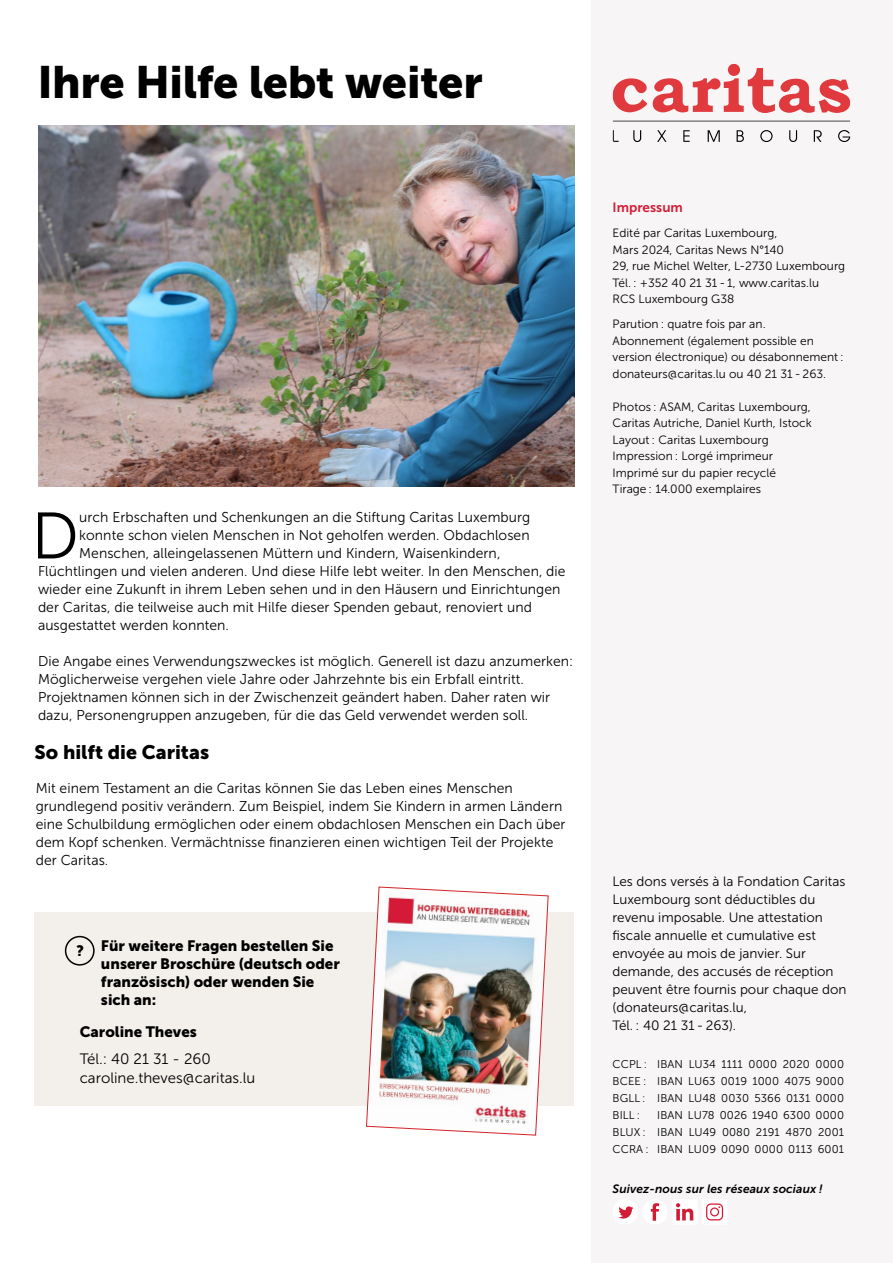
<style>
.page{position:relative;width:893px;height:1263px;background:#fff}
.page>*{position:absolute;margin:0;border:0;box-sizing:border-box;transform-origin:0 0}
.t1{font:65.4px "Museo Sans 300";color:#000}
.t2{font:45px "Museo Sans 900";letter-spacing:-.01em;color:#000}
.t3{font:19.5px "Museo Sans 900";color:#000}
.t4{font:15px/18.3px "Museo Sans 900";color:#000}
.t5{font:15px/18.8px "Museo Sans 300";color:#000}
.t6{font:14.25px/18px "Museo Sans 300";letter-spacing:.005em;color:#000}
.t7{font:13.5px/18px "Museo Sans 300";color:#000}
.t8{font:13.5px "Museo Sans 700";color:#d21c36}
.t9{font:12px/16.5px "Museo Sans 300";color:#000}
.t10{font:italic 12px "Museo Sans 700";letter-spacing:.01em;color:#000}
.t11{font:11.25px/17.1px "Museo Sans 300";letter-spacing:.01em;color:#000;text-align:justify}
</style>
<div class="page">
<div style="left:591px;top:0;width:302px;height:1263px;background:#f7f5f5"></div>
<svg style="left:613px;top:78px;width:34px;height:34px"></svg>
<div style="left:728px;top:64px;width:12px;height:12px;background:#e03a3e;border-radius:50%"></div>
<svg style="left:653px;top:68px;width:197px;height:45px"></svg>
<hr style="left:613px;top:121px;width:237px;height:1px;background:#000">
<svg style="left:613px;top:130px;width:6px;height:12px"></svg>
<svg style="left:633px;top:130px;width:8px;height:12px"></svg>
<svg style="left:657px;top:130px;width:9px;height:12px"></svg>
<svg style="left:683px;top:130px;width:7px;height:12px"></svg>
<svg style="left:708px;top:130px;width:12px;height:12px"></svg>
<svg style="left:737px;top:130px;width:7px;height:12px"></svg>
<svg style="left:760px;top:130px;width:13px;height:12px"></svg>
<svg style="left:789px;top:130px;width:8px;height:12px"></svg>
<svg style="left:814px;top:130px;width:8px;height:12px"></svg>
<svg style="left:838px;top:130px;width:12px;height:12px"></svg>
<svg style="left:619px;top:1203px;width:41px;height:18px"></svg>
<div style="left:672px;top:1199px;width:26px;height:26px;background:#fff;border-radius:2px"></div>
<svg style="left:676px;top:1203px;width:17px;height:17px"></svg>
<div style="left:702px;top:1199px;width:25px;height:26px;background:#fff;border-radius:2px"></div>
<svg style="left:706px;top:1203px;width:17px;height:17px"></svg>
<img style="left:38px;top:126px;width:536px;height:360px">
<div style="left:35px;top:912px;width:539px;height:194px;background:#f3f0ec"></div>
<div style="left:65px;top:936px;width:30px;height:29px;border:2px solid #000;border-radius:50%"></div>
<img style="left:366px;top:886px;width:183px;height:250px">
<h2 class="t2" style="left:37px;top:56px;width:447px">Ihre Hilfe lebt weiter</h2>
<h1 class="t1" style="left:31px;top:501px;width:49px">D</h1>
<p class="t6" style="left:79px;top:509px;width:452px">urch Erbschaften und Schenkungen an die Stiftung Caritas Luxemburg</p>
<p class="t6" style="left:79px;top:527px;width:452px">konnte schon vielen Menschen in Not geholfen werden. Obdachlosen</p>
<p class="t6" style="left:79px;top:545px;width:423px">Menschen, alleingelassenen Müttern und Kindern, Waisenkindern,</p>
<p class="t6" style="left:38px;top:563px;width:529px">Flüchtlingen und vielen anderen. Und diese Hilfe lebt weiter. In den Menschen, die</p>
<p class="t6" style="left:38px;top:581px;width:524px">wieder eine Zukunft in ihrem Leben sehen und in den Häusern und Einrichtungen</p>
<p class="t6" style="left:38px;top:599px;width:495px">der Caritas, die teilweise auch mit Hilfe dieser Spenden gebaut, renoviert und</p>
<p class="t6" style="left:38px;top:617px;width:193px">ausgestattet werden konnten.</p>
<p class="t6" style="left:38px;top:653px;width:537px">Die Angabe eines Verwendungszweckes ist möglich. Generell ist dazu anzumerken:<br>Möglicherweise vergehen viele Jahre oder Jahrzehnte bis ein Erbfall eintritt.<br>Projektnamen können sich in der Zwischenzeit geändert haben. Daher raten wir dazu, Personengruppen anzugeben, für die das Geld verwendet werden soll.</p>
<h3 class="t3" style="left:35px;top:741px;width:176px">So hilft die Caritas</h3>
<p class="t6" style="left:36px;top:779px;width:531px">Mit einem Testament an die Caritas können Sie das Leben eines Menschen grundlegend positiv verändern. Zum Beispiel, indem Sie Kindern in armen Ländern eine Schulbildung ermöglichen oder einem obdachlosen Menschen ein Dach über dem Kopf schenken. Vermächtnisse finanzieren einen wichtigen Teil der Projekte der Caritas.</p>
<p class="t4" style="left:101px;top:936px;width:240px">Für weitere Fragen bestellen Sie unserer Broschüre (deutsch oder französisch) oder wenden Sie sich an:</p>
<p class="t4" style="left:80px;top:1022px;width:119px">Caroline Theves</p>
<p class="t5" style="left:80px;top:1050px;width:177px">Tél.: 40 21 31 - 260 caroline.theves@caritas.lu</p>
<p class="t4" style="left:76px;top:942px;width:9px">?</p>
<p class="t8" style="left:613px;top:200px;width:72px">Impressum</p>
<p class="t9" style="left:613px;top:225px;width:234px">Edité par Caritas Luxembourg,<br>Mars 2024, Caritas News N°140<br>29, rue Michel Welter, L-2730 Luxembourg<br>Tél. : +352 40 21 31 - 1, www.caritas.lu<br>RCS Luxembourg G38</p>
<p class="t9" style="left:613px;top:316px;width:233px">Parution : quatre fois par an.<br>Abonnement (également possible en version électronique) ou désabonnement : donateurs@caritas.lu ou 40 21 31 - 263.</p>
<p class="t9" style="left:613px;top:398px;width:201px">Photos : ASAM, Caritas Luxembourg,<br>Caritas Autriche, Daniel Kurth, Istock<br>Layout : Caritas Luxembourg<br>Impression : Lorgé imprimeur<br>Imprimé sur du papier recyclé<br>Tirage : 14.000 exemplaires</p>
<p class="t7" style="left:612px;top:872px;width:235px">Les dons versés à la Fondation Caritas<br>Luxembourg sont déductibles du revenu imposable. Une attestation fiscale annuelle et cumulative est envoyée au mois de janvier. Sur demande, des accusés de réception peuvent être fournis pour chaque don (donateurs@caritas.lu,<br>Tél. : 40 21 31 - 263).</p>
<p class="t11" style="left:613px;top:1055px;width:38px;text-align:left">CCPL :<br>BCEE :<br>BGLL :<br>BILL :<br>BLUX :<br>CCRA :</p>
<p class="t11" style="left:657px;top:1055px;width:188px">IBAN LU34 1111 0000 2020 0000<br>IBAN LU63 0019 1000 4075 9000<br>IBAN LU48 0030 5366 0131 0000<br>IBAN LU78 0026 1940 6300 0000<br>IBAN LU49 0080 2191 4870 2001<br>IBAN LU09 0090 0000 0113 6001</p>
<p class="t10" style="left:613px;top:1182px;width:212px">Suivez-nous sur les réseaux sociaux !</p>
</div>
